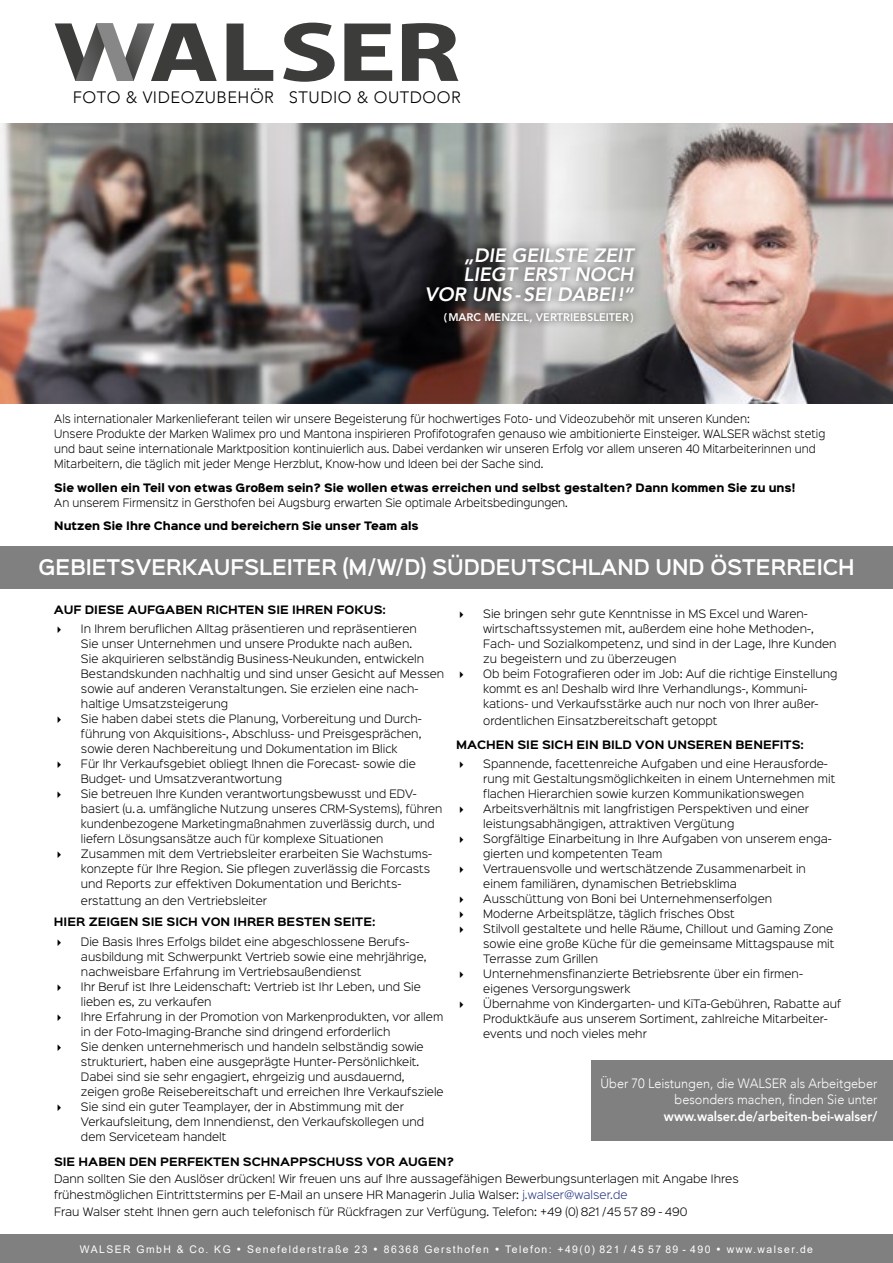
<style>
.page{position:relative;width:893px;height:1263px;background:#fff}
.page>*{position:absolute;margin:0;border:0;box-sizing:border-box;transform-origin:0 0}
.t1{font:600 19.5px "Sinkin Sans 600";color:#fff;scale:.94 1}
.t2{font:italic 800 19.35px/19.6px "Avenir";color:#fff;text-align:right}
.t3{font:300 16.5px "Avenir";letter-spacing:.03em;color:#000}
.t4{font:300 13.5px/16.4px "Avenir";color:#fff;text-align:right;scale:.94 1}
.t5{font:800 13.5px "Avenir";color:#fff;scale:.94 1}
.t6{font:800 11.1px "Avenir";color:#fff}
.t7{font:300 10.5px/15px "Sinkin Sans 300";color:#000}
.t8{font:300 10.5px/15px "Sinkin Sans 300";color:#000;scale:.95 1}
.t9{font:700 10.5px "Sinkin Sans 700";color:#000}
.t10{font:900 10.5px "Sinkin Sans 800";color:#000;scale:.95 1}
.t11{font:10.5px "Arial";letter-spacing:.14em;color:#fff}
.s1{color:#283583}
</style>
<div class="page">
<img style="left:0;top:123px;width:893px;height:281px">
<div style="left:0;top:1235px;width:893px;height:28px;background:#808080"></div>
<div style="left:0;top:546px;width:893px;height:42px;background:#808080"></div>
<div style="left:591px;top:1060px;width:302px;height:80px;background:#808080"></div>
<svg style="left:227px;top:24px;width:46px;height:57px"></svg>
<svg style="left:283px;top:23px;width:52px;height:59px"></svg>
<svg style="left:402px;top:23px;width:56px;height:58px"></svg>
<svg style="left:344px;top:24px;width:48px;height:57px"></svg>
<svg style="left:55px;top:23px;width:162px;height:58px"></svg>
<div style="left:419px;top:241px;width:225px;height:88px;background:#000;opacity:.75"></div>
<h3 class="t3" style="left:73px;top:87px;width:389px">FOTO &amp; VIDEOZUBEHÖR STUDIO &amp; OUTDOOR</h3>
<h2 class="t2" style="left:425px;top:245px;width:210px">„DIE GEILSTE ZEIT<br>LIEGT ERST NOCH<br>VOR UNS-SEI DABEI!“</h2>
<p class="t6" style="left:444px;top:308px;width:191px">(MARC MENZEL, VERTRIEBSLEITER)</p>
<p class="t8" style="left:54px;top:411px;width:813px">Als internationaler Markenlieferant teilen wir unsere Begeisterung für hochwertiges Foto- und Videozubehör mit unseren Kunden:<br>Unsere Produkte der Marken Walimex pro und Mantona inspirieren Profifotografen genauso wie ambitionierte Einsteiger. WALSER wächst stetig und baut seine internationale Marktposition kontinuierlich aus. Dabei verdanken wir unseren Erfolg vor allem unseren 40 Mitarbeiterinnen und Mitarbeitern, die täglich mit jeder Menge Herzblut, Know-how und Ideen bei der Sache sind.</p>
<p class="t10" style="left:54px;top:482px;width:781px">Sie wollen ein Teil von etwas Großem sein? Sie wollen etwas erreichen und selbst gestalten? Dann kommen Sie zu uns!</p>
<p class="t8" style="left:54px;top:494px;width:542px">An unserem Firmensitz in Gersthofen bei Augsburg erwarten Sie optimale Arbeitsbedingungen.</p>
<p class="t10" style="left:54px;top:520px;width:385px">Nutzen Sie Ihre Chance und bereichern Sie unser Team als</p>
<h1 class="t1" style="left:38px;top:549px;width:870px">GEBIETSVERKAUFSLEITER (M/W/D) SÜDDEUTSCHLAND UND ÖSTERREICH</h1>
<p class="t9" style="left:54px;top:604px;width:334px">AUF DIESE AUFGABEN RICHTEN SIE IHREN FOKUS:</p>
<p class="t7" style="left:81px;top:621px;width:365px">In Ihrem beruflichen Alltag präsentieren und repräsentieren<br>Sie unser Unternehmen und unsere Produkte nach außen.<br>Sie akquirieren selbständig Business-Neukunden, entwickeln Bestandskunden nachhaltig und sind unser Gesicht auf Messen sowie auf anderen Veranstaltungen. Sie erzielen eine nach&shy;haltige Umsatzsteigerung<br>Sie haben dabei stets die Planung, Vorbereitung und Durch&shy;führung von Akquisitions-, Abschluss- und Preisgesprächen, sowie deren Nachbereitung und Dokumentation im Blick<br>Für Ihr Verkaufsgebiet obliegt Ihnen die Forecast- sowie die Budget- und Umsatzverantwortung<br>Sie betreuen Ihre Kunden verantwortungsbewusst und EDV&shy;basiert (u.a. umfängliche Nutzung unseres CRM-Systems), führen kundenbezogene Marketingmaßnahmen zuverlässig durch, und liefern Lösungsansätze auch für komplexe Situationen Zusammen mit dem Vertriebsleiter erarbeiten Sie Wachstums&shy;konzepte für Ihre Region. Sie pflegen zuverlässig die Forcasts und Reports zur effektiven Dokumentation und Berichts-</p>
<p class="t7" style="left:81px;top:892px;width:188px">erstattung an den Vertriebsleiter</p>
<p class="t9" style="left:54px;top:916px;width:323px">HIER ZEIGEN SIE SICH VON IHRER BESTEN SEITE:</p>
<p class="t7" style="left:81px;top:933px;width:364px">Die Basis Ihres Erfolgs bildet eine abgeschlossene Berufs&shy;ausbildung mit Schwerpunkt Vertrieb sowie eine mehrjährige, nachweisbare Erfahrung im Vertriebsaußendienst<br>Ihr Beruf ist Ihre Leidenschaft: Vertrieb ist Ihr Leben, und Sie lieben es, zu verkaufen<br>Ihre Erfahrung in der Promotion von Markenprodukten, vor allem in der Foto-Imaging-Branche sind dringend erforderlich<br>Sie denken unternehmerisch und handeln selbständig sowie strukturiert, haben eine ausgeprägte Hunter-Persönlichkeit.<br>Dabei sind sie sehr engagiert, ehrgeizig und ausdauernd, zeigen große Reisebereitschaft und erreichen Ihre Verkaufsziele Sie sind ein guter Teamplayer, der in Abstimmung mit der Verkaufsleitung, dem Innendienst, den Verkaufskollegen und dem Serviceteam handelt</p>
<p class="t7" style="left:483px;top:606px;width:356px">Sie bringen sehr gute Kenntnisse in MS Excel und Waren&shy;wirtschaftssystemen mit, außerdem eine hohe Methoden-, Fach- und Sozialkompetenz, und sind in der Lage, Ihre Kunden zu begeistern und zu überzeugen<br>Ob beim Fotografieren oder im Job: Auf die richtige Einstellung kommt es an! Deshalb wird Ihre Verhandlungs-, Kommuni&shy;kations- und Verkaufsstärke auch nur noch von Ihrer außer-</p>
<p class="t7" style="left:483px;top:712px;width:236px">ordentlichen Einsatzbereitschaft getoppt</p>
<p class="t9" style="left:456px;top:739px;width:349px">MACHEN SIE SICH EIN BILD VON UNSEREN BENEFITS:</p>
<p class="t7" style="left:483px;top:756px;width:359px">Spannende, facettenreiche Aufgaben und eine Herausforde&shy;rung mit Gestaltungsmöglichkeiten in einem Unternehmen mit flachen Hierarchien sowie kurzen Kommunikationswegen Arbeitsverhältnis mit langfristigen Perspektiven und einer leistungsabhängigen, attraktiven Vergütung<br>Sorgfältige Einarbeitung in Ihre Aufgaben von unserem enga&shy;gierten und kompetenten Team<br>Vertrauensvolle und wertschätzende Zusammenarbeit in einem familiären, dynamischen Betriebsklima<br>Ausschüttung von Boni bei Unternehmenserfolgen<br>Moderne Arbeitsplätze, täglich frisches Obst<br>Stilvoll gestaltete und helle Räume, Chillout und Gaming Zone sowie eine große Küche für die gemeinsame Mittagspause mit Terrasse zum Grillen<br>Unternehmensfinanzierte Betriebsrente über ein firmen&shy;eigenes Versorgungswerk<br>Übernahme von Kindergarten- und KiTa-Gebühren, Rabatte auf Produktkäufe aus unserem Sortiment, zahlreiche Mitarbeiter&shy;events und noch vieles mehr</p>
<p class="t4" style="left:601px;top:1075px;width:296px">Über 70 Leistungen, die WALSER als Arbeitgeber besonders machen, finden Sie unter</p>
<p class="t5" style="left:664px;top:1105px;width:229px">www.walser.de/arbeiten-bei-walser/</p>
<p class="t9" style="left:54px;top:1156px;width:401px">SIE HABEN DEN PERFEKTEN SCHNAPPSCHUSS VOR AUGEN?</p>
<p class="t7" style="left:54px;top:1169px;width:686px;line-height:16.5px">Dann sollten Sie den Auslöser drücken! Wir freuen uns auf Ihre aussagefähigen Bewerbungsunterlagen mit Angabe Ihres frühestmöglichen Eintrittstermins per E-Mail an unsere HR Managerin Julia Walser: <span class="s1">j.walser@walser.de<br></span>Frau Walser steht Ihnen gern auch telefonisch für Rückfragen zur Verfügung. Telefon: +49 (0) 821 /45 57 89 - 490</p>
<p class="t11" style="left:80px;top:1242px;width:735px">WALSER GmbH &amp; Co. KG • Senefelderstraße 23 • 86368 Gersthofen • Telefon: +49(0) 821 / 45 57 89 - 490 • www.walser.de</p>
</div>
